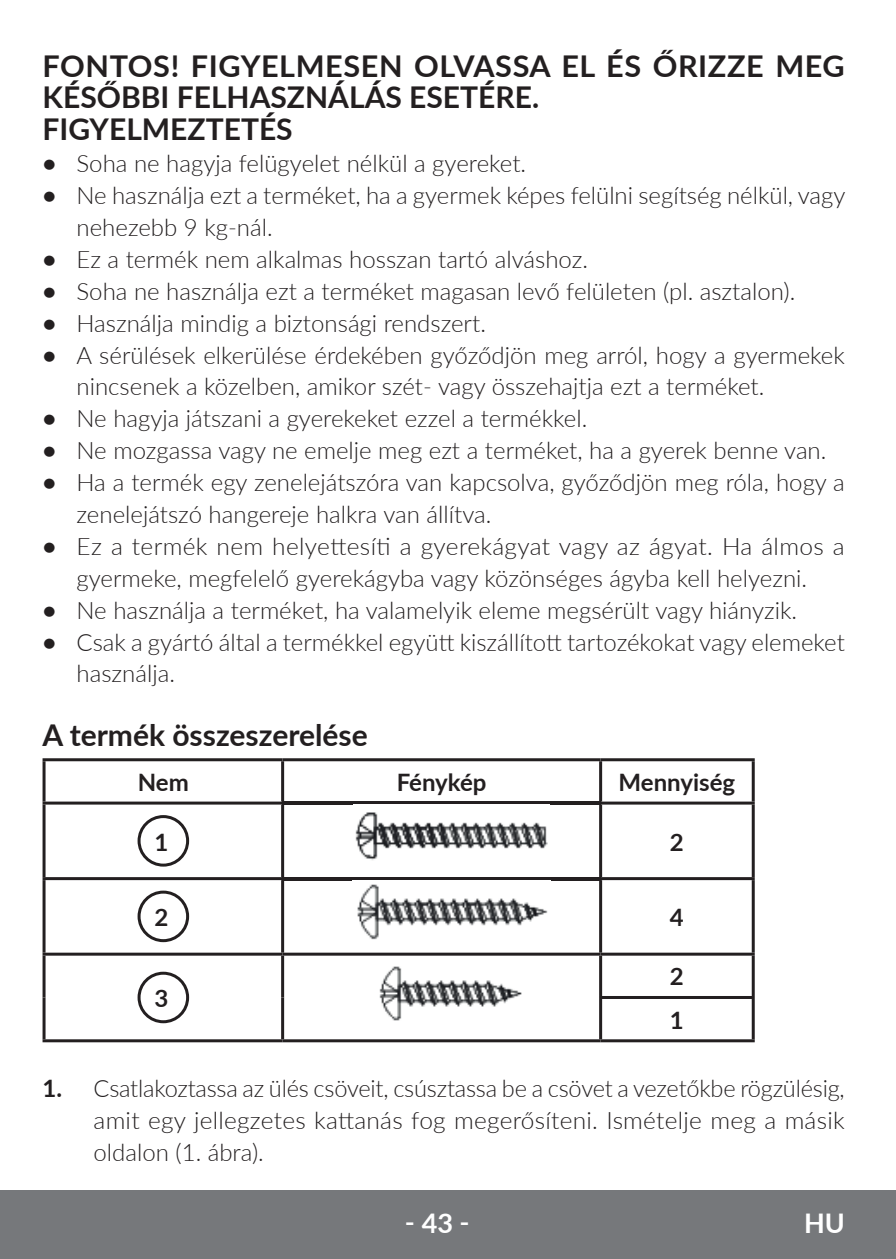
<style>
.page{position:relative;width:896px;height:1259px;background:#fff}
.page>*{position:absolute;margin:0;border:0;box-sizing:border-box;transform-origin:0 0}
.t1{font:700 30px/31.8px "Lato";color:#231f20}
.t2{font:700 27px "Lato";color:#fff}
.t3{font:300 24px/31.8px "Lato";color:#231f20}
.t4{font:700 24px/43.2px "Lato";color:#231f20}
.s1{font-weight:700}
</style>
<div class="page">
<div style="left:0;top:1190px;width:895px;height:69px;background:#76787b"></div>
<hr style="left:43px;top:758px;width:239px;height:3px;background:#231f20">
<hr style="left:43px;top:761px;width:3px;height:41px;background:#231f20">
<hr style="left:282px;top:758px;width:318px;height:3px;background:#231f20">
<hr style="left:281px;top:761px;width:3px;height:41px;background:#231f20">
<hr style="left:600px;top:758px;width:154px;height:3px;background:#231f20">
<hr style="left:599px;top:761px;width:3px;height:41px;background:#231f20">
<hr style="left:751px;top:761px;width:3px;height:41px;background:#231f20">
<hr style="left:43px;top:802px;width:239px;height:3px;background:#231f20">
<hr style="left:43px;top:805px;width:3px;height:72px;background:#231f20">
<hr style="left:282px;top:802px;width:318px;height:3px;background:#231f20">
<hr style="left:281px;top:805px;width:3px;height:72px;background:#231f20">
<hr style="left:600px;top:802px;width:154px;height:3px;background:#231f20">
<hr style="left:599px;top:805px;width:3px;height:72px;background:#231f20">
<hr style="left:751px;top:805px;width:3px;height:72px;background:#231f20">
<hr style="left:43px;top:877px;width:239px;height:3px;background:#231f20">
<hr style="left:43px;top:880px;width:3px;height:73px;background:#231f20">
<hr style="left:282px;top:877px;width:318px;height:3px;background:#231f20">
<hr style="left:281px;top:880px;width:3px;height:73px;background:#231f20">
<hr style="left:600px;top:877px;width:154px;height:3px;background:#231f20">
<hr style="left:599px;top:880px;width:3px;height:73px;background:#231f20">
<hr style="left:751px;top:880px;width:3px;height:73px;background:#231f20">
<hr style="left:43px;top:953px;width:239px;height:3px;background:#231f20">
<hr style="left:43px;top:956px;width:3px;height:41px;background:#231f20">
<hr style="left:282px;top:953px;width:318px;height:3px;background:#231f20">
<hr style="left:281px;top:956px;width:3px;height:41px;background:#231f20">
<hr style="left:600px;top:953px;width:154px;height:3px;background:#231f20">
<hr style="left:599px;top:956px;width:3px;height:40px;background:#231f20">
<hr style="left:751px;top:956px;width:3px;height:40px;background:#231f20">
<hr style="left:43px;top:997px;width:3px;height:42px;background:#231f20">
<hr style="left:281px;top:997px;width:3px;height:42px;background:#231f20">
<hr style="left:599px;top:996px;width:155px;height:3px;background:#231f20">
<hr style="left:599px;top:999px;width:3px;height:40px;background:#231f20">
<hr style="left:751px;top:999px;width:3px;height:40px;background:#231f20">
<hr style="left:43px;top:1039px;width:239px;height:3px;background:#231f20">
<hr style="left:282px;top:1039px;width:318px;height:3px;background:#231f20">
<hr style="left:600px;top:1039px;width:154px;height:3px;background:#231f20">
<div style="left:137px;top:815px;width:52px;height:52px;border:3px solid #231f20;border-radius:50%"></div>
<img style="left:355px;top:812px;width:193px;height:48px">
<div style="left:137px;top:891px;width:52px;height:51px;border:3px solid #231f20;border-radius:50%"></div>
<img style="left:357px;top:884px;width:191px;height:56px">
<div style="left:137px;top:972px;width:52px;height:51px;border:3px solid #231f20;border-radius:50%"></div>
<img style="left:379px;top:966px;width:143px;height:55px">
<p class="t1" style="left:43px;top:48px;width:803px">FONTOS! FIGYELMESEN OLVASSA EL ÉS ŐRIZZE MEG<br>KÉSŐBBI FELHASZNÁLÁS ESETÉRE.<br>FIGYELMEZTETÉS</p>
<p class="t3" style="left:43px;top:147px;width:485px"><span class="s1">•</span> Soha ne hagyja felügyelet nélkül a gyereket.</p>
<p class="t3" style="left:77px;top:179px;width:770px;text-indent:-34px"><span class="s1">•</span> Ne használja ezt a terméket, ha a gyermek képes felülni segítség nélkül, vagy nehezebb 9 kg-nál.</p>
<p class="t3" style="left:43px;top:242px;width:547px"><span class="s1">•</span> Ez a termék nem alkalmas hosszan tartó alváshoz.</p>
<p class="t3" style="left:43px;top:274px;width:754px"><span class="s1">•</span> Soha ne használja ezt a terméket magasan levő felületen (pl. asztalon).</p>
<p class="t3" style="left:43px;top:306px;width:445px"><span class="s1">•</span> Használja mindig a biztonsági rendszert.</p>
<p class="t3" style="left:77px;top:338px;width:769px;text-indent:-34px"><span class="s1">•</span> A sérülések elkerülése érdekében győződjön meg arról, hogy a gyermekek nincsenek a közelben, amikor szét- vagy összehajtja ezt a terméket.</p>
<p class="t3" style="left:43px;top:402px;width:546px"><span class="s1">•</span> Ne hagyja játszani a gyerekeket ezzel a termékkel.</p>
<p class="t3" style="left:43px;top:434px;width:785px"><span class="s1">•</span> Ne mozgassa vagy ne emelje meg ezt a terméket, ha a gyerek benne van.</p>
<p class="t3" style="left:77px;top:466px;width:769px;text-indent:-34px"><span class="s1">•</span> Ha a termék egy zenelejátszóra van kapcsolva, győződjön meg róla, hogy a zenelejátszó hangereje halkra van állítva.</p>
<p class="t3" style="left:43px;top:529px;width:803px;text-align:center"><span class="s1">•</span> Ez a termék nem helyettesíti a gyerekágyat vagy az ágyat. Ha álmos a gyermeke, megfelelő gyerekágyba vagy közönséges ágyba kell helyezni.</p>
<p class="t3" style="left:43px;top:593px;width:756px"><span class="s1">•</span> Ne használja a terméket, ha valamelyik eleme megsérült vagy hiányzik.</p>
<p class="t3" style="left:77px;top:625px;width:769px;text-indent:-34px"><span class="s1">•</span> Csak a gyártó által a termékkel együtt kiszállított tartozékokat vagy elemeket használja.</p>
<p class="t1" style="left:43px;top:718px;width:327px">A termék összeszerelése</p>
<p class="t4" style="left:138px;top:760px;width:53px">Nem</p>
<p class="t4" style="left:396px;top:760px;width:91px">Fénykép</p>
<p class="t4" style="left:618px;top:760px;width:118px">Mennyiség</p>
<p class="t4" style="left:155px;top:819px;width:15px">1</p>
<p class="t4" style="left:670px;top:819px;width:15px">2</p>
<p class="t4" style="left:155px;top:895px;width:15px">2</p>
<p class="t4" style="left:670px;top:895px;width:15px">4</p>
<p class="t4" style="left:155px;top:976px;width:15px">3</p>
<p class="t4" style="left:670px;top:954px;width:15px">2<br>1</p>
<p class="t3" style="left:94px;top:1072px;width:752px;text-align:justify;text-indent:-51px"><span class="s1">1.</span> Csatlakoztassa az ülés csöveit, csúsztassa be a csövet a vezetőkbe rögzülésig, amit egy jellegzetes kattanás fog megerősíteni. Ismételje meg a másik oldalon (1. ábra).</p>
<p class="t2" style="left:405px;top:1203px;width:66px">‑ 43 ‑</p>
<p class="t2" style="left:804px;top:1203px;width:42px">HU</p>
</div>
